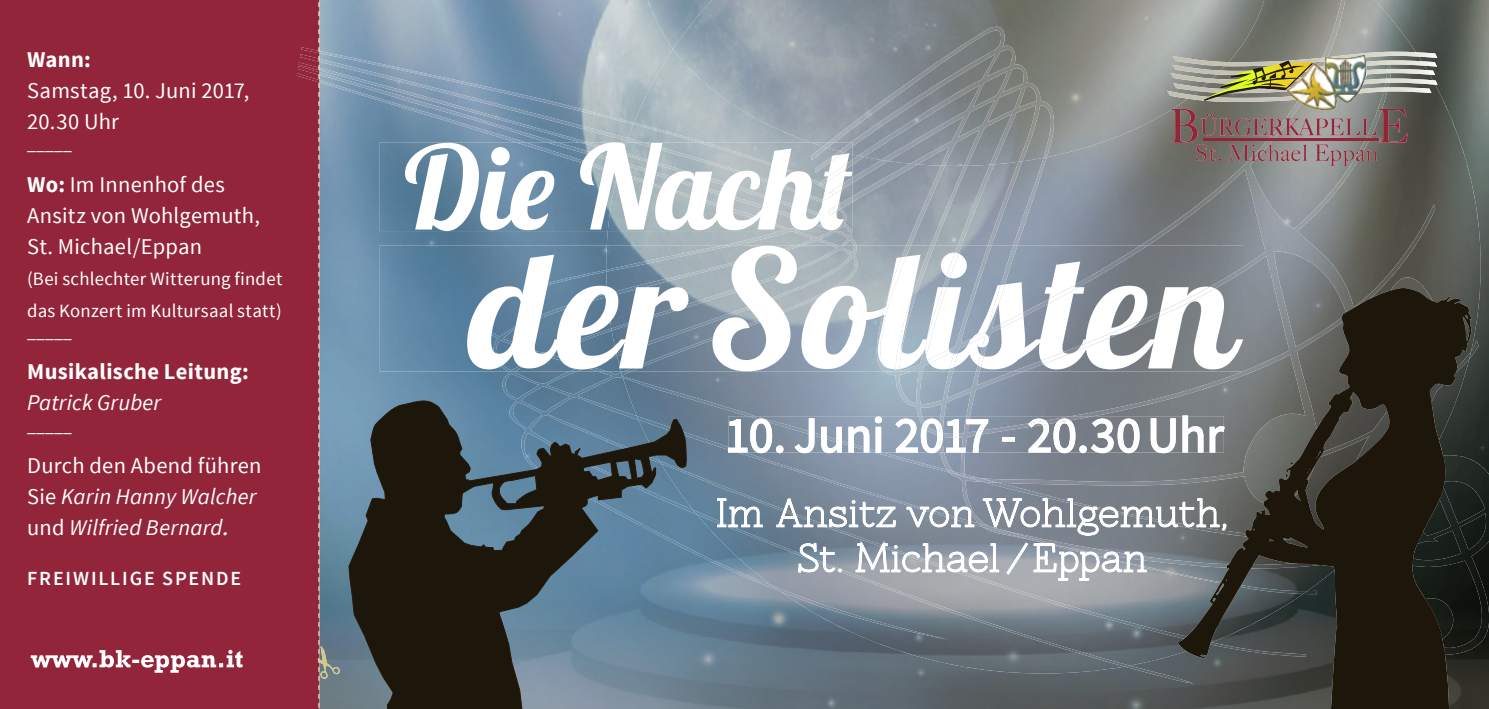
<style>
.page{position:relative;width:1489px;height:709px;background:#fff}
.page>*{position:absolute;margin:0;border:0;box-sizing:border-box;transform-origin:0 0}
.t1{font:162.5px "Lobster";letter-spacing:.025em;color:#fff}
.t2{font:115.75px "Lobster";color:#fff}
.t3{font:50px "Source Sans Pro";letter-spacing:-.005em;color:#fff}
.t4{font:22.5px/31.2px "Source Sans Pro";letter-spacing:.01em;color:#fff}
.t5{font:italic 22.5px/31.2px "Source Sans Pro";letter-spacing:.005em;color:#fff}
.t6{font:700 22.5px "Source Sans Pro";letter-spacing:.015em;color:#fff}
.t7{font:600 20px "Source Sans Pro";letter-spacing:.09em;color:#fff}
.t8{font:18.75px/31.2px "Source Sans Pro";letter-spacing:.015em;color:#fff}
.t9{font:17.5px "Source Sans Pro";color:#fff}
.s1{font-weight:700}
.s2{font-style:normal}
.s3{font-weight:600}
</style>
<div class="page">
<div style="left:0;top:0;width:297px;height:709px;background:#922539"></div>
<div style="left:297px;top:0;width:22px;height:709px;background:#922539"></div>
<img style="left:319px;top:0;width:324px;height:145px">
<img style="left:1468px;top:0;width:20px;height:145px">
<img style="left:319px;top:145px;width:85px;height:564px">
<img style="left:1468px;top:145px;width:20px;height:564px">
<img style="left:404px;top:231px;width:202px;height:167px">
<img style="left:687px;top:589px;width:57px;height:120px">
<img style="left:744px;top:650px;width:85px;height:59px">
<div style="left:829px;top:666px;width:85px;height:43px;background:#606c76"></div>
<img style="left:914px;top:666px;width:256px;height:43px">
<img style="left:319px;top:51px;width:287px;height:79px">
<img style="left:473px;top:129px;width:133px;height:13px">
<img style="left:501px;top:371px;width:105px;height:27px">
<img style="left:1124px;top:650px;width:52px;height:33px">
<img style="left:319px;top:646px;width:21px;height:32px">
<img style="left:643px;top:0;width:30px;height:49px">
<img style="left:379px;top:142px;width:227px;height:89px">
<img style="left:515px;top:142px;width:91px;height:32px">
<img style="left:379px;top:246px;width:227px;height:125px">
<img style="left:473px;top:270px;width:133px;height:101px">
<img style="left:606px;top:49px;width:87px;height:349px">
<img style="left:1228px;top:0;width:240px;height:288px">
<img style="left:693px;top:231px;width:175px;height:409px">
<img style="left:1046px;top:160px;width:173px;height:86px">
<img style="left:868px;top:371px;width:176px;height:44px">
<img style="left:627px;top:123px;width:46px;height:19px">
<img style="left:721px;top:231px;width:131px;height:15px">
<img style="left:621px;top:371px;width:172px;height:218px">
<img style="left:792px;top:650px;width:344px;height:16px">
<img style="left:673px;top:0;width:595px;height:160px">
<img style="left:607px;top:142px;width:245px;height:89px">
<img style="left:617px;top:142px;width:234px;height:89px">
<img style="left:810px;top:142px;width:12px;height:4px">
<img style="left:860px;top:246px;width:19px;height:125px">
<img style="left:606px;top:246px;width:254px;height:125px">
<img style="left:879px;top:246px;width:363px;height:125px">
<svg style="left:1176px;top:288px;width:295px;height:421px"></svg>
<svg style="left:348px;top:398px;width:339px;height:311px"></svg>
<svg style="left:31px;top:649px;width:211px;height:23px"></svg>
<img style="left:1288px;top:0;width:60px;height:52px">
<img style="left:1186px;top:166px;width:85px;height:52px">
<img style="left:1104px;top:212px;width:83px;height:203px">
<img style="left:940px;top:410px;width:165px;height:5px">
<svg style="left:1169px;top:52px;width:268px;height:114px"></svg>
<img style="left:1297px;top:56px;width:30px;height:47px">
<img style="left:852px;top:156px;width:194px;height:90px">
<img style="left:828px;top:27px;width:173px;height:134px">
<img style="left:1390px;top:277px;width:42px;height:24px">
<img style="left:1468px;top:340px;width:10px;height:19px">
<img style="left:916px;top:351px;width:554px;height:53px">
<img style="left:1412px;top:455px;width:76px;height:199px">
<img style="left:1228px;top:456px;width:92px;height:112px">
<img style="left:1424px;top:598px;width:30px;height:40px">
<img style="left:814px;top:152px;width:30px;height:20px">
<img style="left:810px;top:146px;width:17px;height:14px">
<svg style="left:822px;top:142px;width:30px;height:10px"></svg>
<img style="left:819px;top:160px;width:33px;height:23px">
<svg style="left:819px;top:183px;width:4px;height:3px"></svg>
<img style="left:823px;top:178px;width:29px;height:22px">
<svg style="left:830px;top:190px;width:5px;height:5px"></svg>
<img style="left:827px;top:196px;width:25px;height:19px">
<svg style="left:828px;top:204px;width:13px;height:12px"></svg>
<img style="left:961px;top:246px;width:179px;height:97px">
<svg style="left:1307px;top:288px;width:94px;height:274px"></svg>
<svg style="left:715px;top:415px;width:512px;height:235px"></svg>
<p class="t6" style="left:27px;top:45px;width:65px">Wann:</p>
<p class="t4" style="left:27px;top:75px;width:224px">Samstag, 10. Juni 2017,<br>20.30 Uhr</p>
<p class="t9" style="left:27px;top:134px;width:46px">_____</p>
<p class="t4" style="left:27px;top:169px;width:234px"><span class="s1">Wo:</span> Im Innenhof des<br>Ansitz von Wohlgemuth,<br>St. Michael/Eppan</p>
<p class="t8" style="left:27px;top:264px;width:257px">(Bei schlechter Witterung findet das Konzert im Kultursaal statt)</p>
<p class="t9" style="left:27px;top:321px;width:46px">_____</p>
<p class="t6" style="left:27px;top:357px;width:223px">Musikalische Leitung:</p>
<p class="t5" style="left:27px;top:387px;width:136px">Patrick Gruber</p>
<p class="t9" style="left:27px;top:415px;width:46px">_____</p>
<p class="t5" style="left:27px;top:450px;width:236px"><span class="s2">Durch den Abend führen<br>Sie</span> Karin Hanny Walcher <span class="s2">und</span> Wilfried Bernard<span class="s3">.</span></p>
<p class="t7" style="left:27px;top:566px;width:215px">FREIWILLIGE SPENDE</p>
<h2 class="t2" style="left:404px;top:114px;width:448px">Die Nacht</h2>
<h1 class="t1" style="left:469px;top:206px;width:768px">der Solisten</h1>
<h3 class="t3" style="left:724px;top:404px;width:500px">10. Juni 2017 - 20.30 Uhr</h3>
</div>
